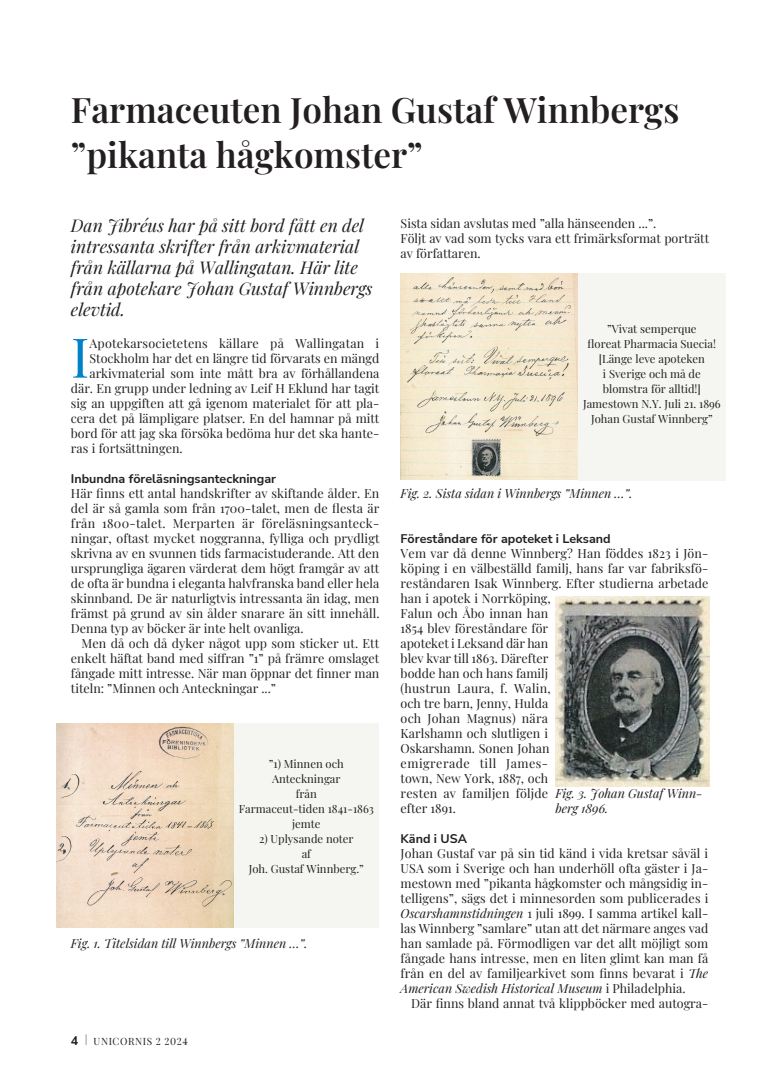
<style>
.page{position:relative;width:780px;height:1088px;background:#fff}
.page>*{position:absolute;margin:0;border:0;box-sizing:border-box;transform-origin:0 0}
.Bröd_utan_indrag_anfang_105{font:54.88px "Playfair Display";color:#0082c8}
.Bildtext{font:600 35px "Playfair Display";color:#231f20}
.Ingress{font:italic 17.5px/21px "Playfair Display";color:#231f20}
.Bröd_utan_indrag{font:12.5px/15px "Playfair Display";letter-spacing:.005em;color:#231f20;text-align:justify}
.Bröd_utan_indrag_anfang_105-2{font:12.5px "Playfair Display";color:#231f20}
.Bröd_med_indrag{font:12.5px/15px "Playfair Display";color:#231f20;text-align:justify}
.Bildtext-2{font:italic 12.5px "Playfair Display";color:#231f20}
.Mellanrubrik{font:700 12.5px "Nunito Sans";color:#231f20}
.Bröd_utan_indrag-2{font:11.25px/15px "Playfair Display";color:#231f20}
.t1{font:10px "Playfair Display";letter-spacing:.06em;color:#231f20}
.s1{font-family:"Nunito Sans";font-weight:700;font-size:12.5px}
.s2{font-style:italic}
</style>
<div class="page">
<div style="left:234px;top:723px;width:144px;height:205px;background:#f5f6f1"></div>
<img style="left:57px;top:723px;width:176px;height:205px">
<div style="left:578px;top:273px;width:147px;height:207px;background:#f5f6f1"></div>
<img style="left:400px;top:273px;width:178px;height:207px">
<img style="left:555px;top:597px;width:154px;height:189px">
<p class="Bildtext" style="left:71px;top:82px;width:610px">Farmaceuten Johan Gustaf Winnbergs</p>
<p class="Bildtext" style="left:71px;top:127px;width:353px">”pikanta hågkomster”</p>
<p class="Ingress" style="left:71px;top:213px;width:303px">Dan Jibréus har på sitt bord fått en del intressanta skrifter från arkivmaterial från källarna på Wallingatan. Här lite från apotekare Johan Gustaf Winnbergs elevtid.</p>
<p class="Bröd_utan_indrag_anfang_105" style="left:71px;top:314px;width:20px">I</p>
<p class="Bröd_utan_indrag_anfang_105-2" style="left:89px;top:333px;width:291px">Apotekarsocietetens källare på Wallingatan i</p>
<p class="Bröd_utan_indrag_anfang_105-2" style="left:89px;top:348px;width:291px">Stockholm har det en längre tid förvarats en mängd</p>
<p class="Bröd_utan_indrag_anfang_105-2" style="left:89px;top:363px;width:291px">arkivmaterial som inte mått bra av förhållandena</p>
<p class="Bröd_utan_indrag_anfang_105-2" style="left:71px;top:378px;width:310px">där. En grupp under ledning av Leif H Eklund har tagit</p>
<p class="Bröd_utan_indrag_anfang_105-2" style="left:71px;top:393px;width:310px">sig an uppgiften att gå igenom materialet för att pla-</p>
<p class="Bröd_utan_indrag_anfang_105-2" style="left:71px;top:408px;width:310px">cera det på lämpligare platser. En del hamnar på mitt</p>
<p class="Bröd_utan_indrag_anfang_105-2" style="left:71px;top:423px;width:310px">bord för att jag ska försöka bedöma hur det ska hante-</p>
<p class="Bröd_utan_indrag_anfang_105-2" style="left:71px;top:438px;width:113px">ras i fortsättningen.</p>
<p class="Mellanrubrik" style="left:71px;top:470px;width:207px">Inbundna föreläsningsanteckningar</p>
<p class="Bröd_utan_indrag" style="left:71px;top:484px;width:310px">Här finns ett antal handskrifter av skiftande ålder. En del är så gamla som från 1700-talet, men de flesta är från 1800-talet. Merparten är föreläsningsanteck&shy;ningar, oftast mycket noggranna, fylliga och prydligt skrivna av en svunnen tids farmacistuderande. Att den ursprungliga ägaren värderat dem högt framgår av att de ofta är bundna i eleganta halvfranska band eller hela skinnband. De är naturligtvis intressanta än idag, men främst på grund av sin ålder snarare än sitt innehåll.<br>Denna typ av böcker är inte helt ovanliga.</p>
<p class="Bröd_med_indrag" style="left:71px;top:634px;width:310px;text-indent:11px">Men då och då dyker något upp som sticker ut. Ett enkelt häftat band med siffran ”1” på främre omslaget fångade mitt intresse. När man öppnar det finner man titeln: ”Minnen och Anteckningar ...”</p>
<p class="Bröd_utan_indrag-2" style="left:269px;top:755px;width:76px">”1) Minnen och</p>
<p class="Bröd_utan_indrag-2" style="left:272px;top:770px;width:70px">Anteckningar</p>
<p class="Bröd_utan_indrag-2" style="left:296px;top:785px;width:23px">från</p>
<p class="Bröd_utan_indrag-2" style="left:239px;top:800px;width:137px">Farmaceut-tiden 1841-1863</p>
<p class="Bröd_utan_indrag-2" style="left:292px;top:815px;width:30px">jemte</p>
<p class="Bröd_utan_indrag-2" style="left:259px;top:830px;width:96px">2) Uplysande noter</p>
<p class="Bröd_utan_indrag-2" style="left:301px;top:845px;width:11px">af</p>
<p class="Bröd_utan_indrag-2" style="left:249px;top:860px;width:117px">Joh. Gustaf Winnberg.”</p>
<p class="Bildtext-2" style="left:71px;top:933px;width:238px">Fig. 1. Titelsidan till Winnbergs ”Minnen …”.</p>
<p class="t1" style="left:71px;top:1033px;width:118px"><span class="s1">4</span> | UNICORNIS 2 2024</p>
<p class="Bröd_utan_indrag" style="left:400px;top:214px;width:257px">Sista sidan avslutas med ”alla hänseenden ...”.</p>
<p class="Bröd_utan_indrag" style="left:400px;top:229px;width:310px">Följt av vad som tycks vara ett frimärksformat porträtt av författaren.</p>
<p class="Bröd_utan_indrag-2" style="left:607px;top:320px;width:91px">”Vivat semperque</p>
<p class="Bröd_utan_indrag-2" style="left:587px;top:335px;width:130px">floreat Pharmacia Suecia!</p>
<p class="Bröd_utan_indrag-2" style="left:598px;top:350px;width:108px">[Länge leve apoteken</p>
<p class="Bröd_utan_indrag-2" style="left:603px;top:365px;width:99px">i Sverige och må de blomstra för alltid!]</p>
<p class="Bröd_utan_indrag-2" style="left:583px;top:395px;width:139px">Jamestown N.Y. Juli 21. 1896</p>
<p class="Bröd_utan_indrag-2" style="left:591px;top:410px;width:123px">Johan Gustaf Winnberg”</p>
<p class="Bildtext-2" style="left:400px;top:483px;width:233px">Fig. 2. Sista sidan i Winnbergs ”Minnen …”.</p>
<p class="Mellanrubrik" style="left:400px;top:530px;width:211px">Föreståndare för apoteket i Leksand</p>
<p class="Bröd_utan_indrag" style="left:400px;top:544px;width:309px;text-align:left">Vem var då denne Winnberg? Han föddes 1823 i Jön&shy;köping i en välbeställd familj, hans far var fabriksfö&shy;reståndaren Isak Winnberg. Efter studierna arbetade han i apotek i Norrköping,<br>Falun och Åbo innan han<br>1854 blev föreståndare för<br>apoteket i Leksand där han<br>blev kvar till 1863. Därefter<br>bodde han och hans familj<br>(hustrun Laura, f. Walin,<br>och tre barn, Jenny, Hulda<br>och Johan Magnus) nära<br>Karlshamn och slutligen i<br>Oskarshamn. Sonen Johan<br>emigrerade till James-<br>town, New York, 1887, och<br>resten av familjen följde<br>efter 1891.</p>
<p class="Mellanrubrik" style="left:400px;top:830px;width:68px">Känd i USA</p>
<p class="Bröd_utan_indrag" style="left:400px;top:844px;width:309px">Johan Gustaf var på sin tid känd i vida kretsar såväl i USA som i Sverige och han underhöll ofta gäster i Ja&shy;mestown med ”pikanta hågkomster och mångsidig in&shy;telligens”, sägs det i minnesorden som publicerades i <span class="s2">Oscarshamnstidningen</span> 1 juli 1899. I samma artikel kal - las Winnberg ”samlare” utan att det närmare anges vad han samlade på. Förmodligen var det allt möjligt som fångade hans intresse, men en liten glimt kan man få från en del av familjearkivet som finns bevarat i <span class="s2">The American Swedish Historical Museum</span> i Philadelphia.</p>
<p class="Bröd_med_indrag" style="left:411px;top:994px;width:298px">Där finns bland annat två klippböcker med autogra-</p>
<p class="Bildtext-2" style="left:555px;top:783px;width:149px">Fig. 3. Johan Gustaf Winn-</p>
<p class="Bildtext-2" style="left:555px;top:798px;width:54px">berg 1896.</p>
</div>
